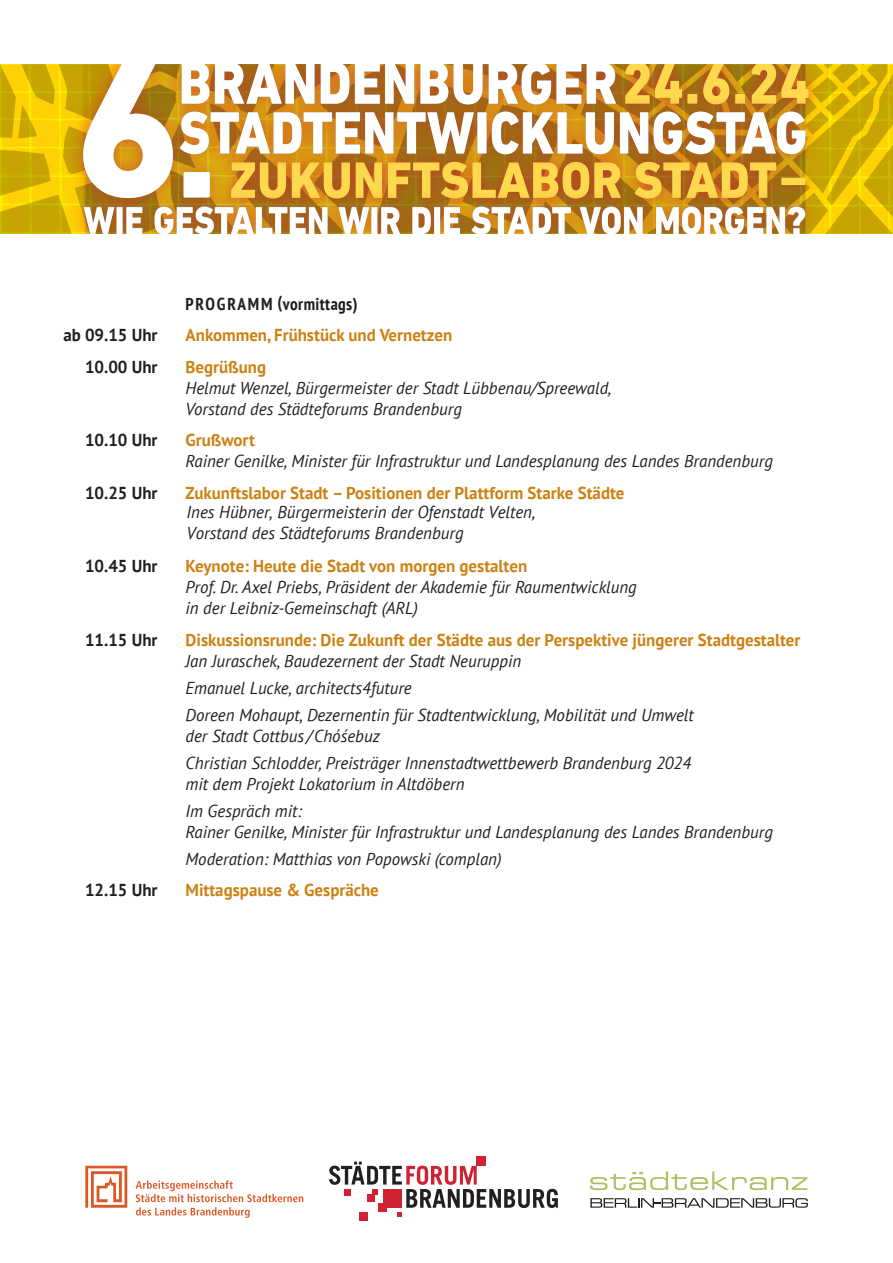
<style>
.page{position:relative;width:893px;height:1263px;background:#fff}
.page>*{position:absolute;margin:0;border:0;box-sizing:border-box;transform-origin:0 0}
.t1{font:italic 17.25px/27px "PT Sans";color:#231f20}
.t2{font:700 17.25px "PT Sans";color:#cc8113}
.t3{font:700 17.25px "PT Sans";color:#231f20}
.t4{font:700 condensed 17.25px "PT Sans";letter-spacing:.025em;color:#231f20}
</style>
<div class="page">
<svg style="left:329px;top:1161px;width:229px;height:56px"></svg>
<div style="left:367px;top:1194px;width:7px;height:7px;background:#d12233"></div>
<div style="left:359px;top:1212px;width:8px;height:8px;background:#d12233"></div>
<div style="left:476px;top:1156px;width:10px;height:10px;background:#d12233"></div>
<svg style="left:85px;top:1166px;width:42px;height:42px"></svg>
<svg style="left:136px;top:1180px;width:167px;height:38px"></svg>
<svg style="left:590px;top:1171px;width:217px;height:19px"></svg>
<svg style="left:590px;top:1198px;width:218px;height:10px"></svg>
<svg style="left:0;top:64px;width:893px;height:170px;background:#ddba02"></svg>
<div style="left:66px;top:45px;width:756px;height:206px;background:#d12233;opacity:.59"></div>
<svg style="left:84px;top:206px;width:721px;height:28px"></svg>
<svg style="left:83px;top:64px;width:726px;height:134px"></svg>
<div style="left:0;top:0;width:893px;height:64px;background:#fff"></div>
<div style="left:0;top:234px;width:893px;height:28px;background:#fff"></div>
<p class="t4" style="left:186px;top:292px;width:173px">PROGRAMM (vormittags)</p>
<p class="t3" style="left:63px;top:324px;width:96px">ab 09.15 Uhr</p>
<p class="t2" style="left:186px;top:324px;width:268px">Ankommen, Frühstück und Vernetzen</p>
<p class="t3" style="left:85px;top:355px;width:74px">10.00 Uhr</p>
<p class="t2" style="left:186px;top:355px;width:82px">Begrüßung</p>
<p class="t1" style="left:186px;top:377px;width:427px;line-height:21px">Helmut Wenzel, Bürgermeister der Stadt Lübbenau/Spreewald,<br>Vorstand des Städteforums Brandenburg</p>
<p class="t3" style="left:85px;top:429px;width:74px">10.10 Uhr</p>
<p class="t2" style="left:186px;top:429px;width:71px">Grußwort</p>
<p class="t1" style="left:186px;top:447px;width:589px">Rainer Genilke, Minister für Infrastruktur und Landesplanung des Landes Brandenburg</p>
<p class="t3" style="left:85px;top:481px;width:74px">10.25 Uhr</p>
<p class="t2" style="left:186px;top:481px;width:440px">Zukunftslabor Stadt – Positionen der Plattform Starke Städte</p>
<p class="t1" style="left:187px;top:501px;width:350px;line-height:21px">Ines Hübner, Bürgermeisterin der Ofenstadt Velten,<br>Vorstand des Städteforums Brandenburg</p>
<p class="t3" style="left:85px;top:555px;width:74px">10.45 Uhr</p>
<p class="t2" style="left:186px;top:555px;width:343px">Keynote: Heute die Stadt von morgen gestalten</p>
<p class="t1" style="left:186px;top:576px;width:453px;line-height:21px">Prof. Dr. Axel Priebs, Präsident der Akademie für Raumentwicklung in der Leibniz-Gemeinschaft (ARL)</p>
<p class="t3" style="left:85px;top:628px;width:74px">11.15 Uhr</p>
<p class="t2" style="left:186px;top:628px;width:616px">Diskussionsrunde: Die Zukunft der Städte aus der Perspektive jüngerer Stadtgestalter</p>
<p class="t1" style="left:186px;top:647px;width:510px">Jan Juraschek, Baudezernent der Stadt Neuruppin<br>Emanuel Lucke, architects4future<br>Doreen Mohaupt, Dezernentin für Stadtentwicklung, Mobilität und Umwelt</p>
<p class="t1" style="left:186px;top:722px;width:507px">der Stadt Cottbus/Chóśebuz<br>Christian Schlodder, Preisträger Innenstadtwettbewerb Brandenburg 2024</p>
<p class="t1" style="left:186px;top:770px;width:280px">mit dem Projekt Lokatorium in Altdöbern<br>Im Gespräch mit:</p>
<p class="t1" style="left:186px;top:818px;width:589px">Rainer Genilke, Minister für Infrastruktur und Landesplanung des Landes Brandenburg<br>Moderation: Matthias von Popowski (complan)</p>
<p class="t3" style="left:85px;top:879px;width:74px">12.15 Uhr</p>
<p class="t2" style="left:186px;top:879px;width:195px">Mittagspause &amp; Gespräche</p>
</div>
